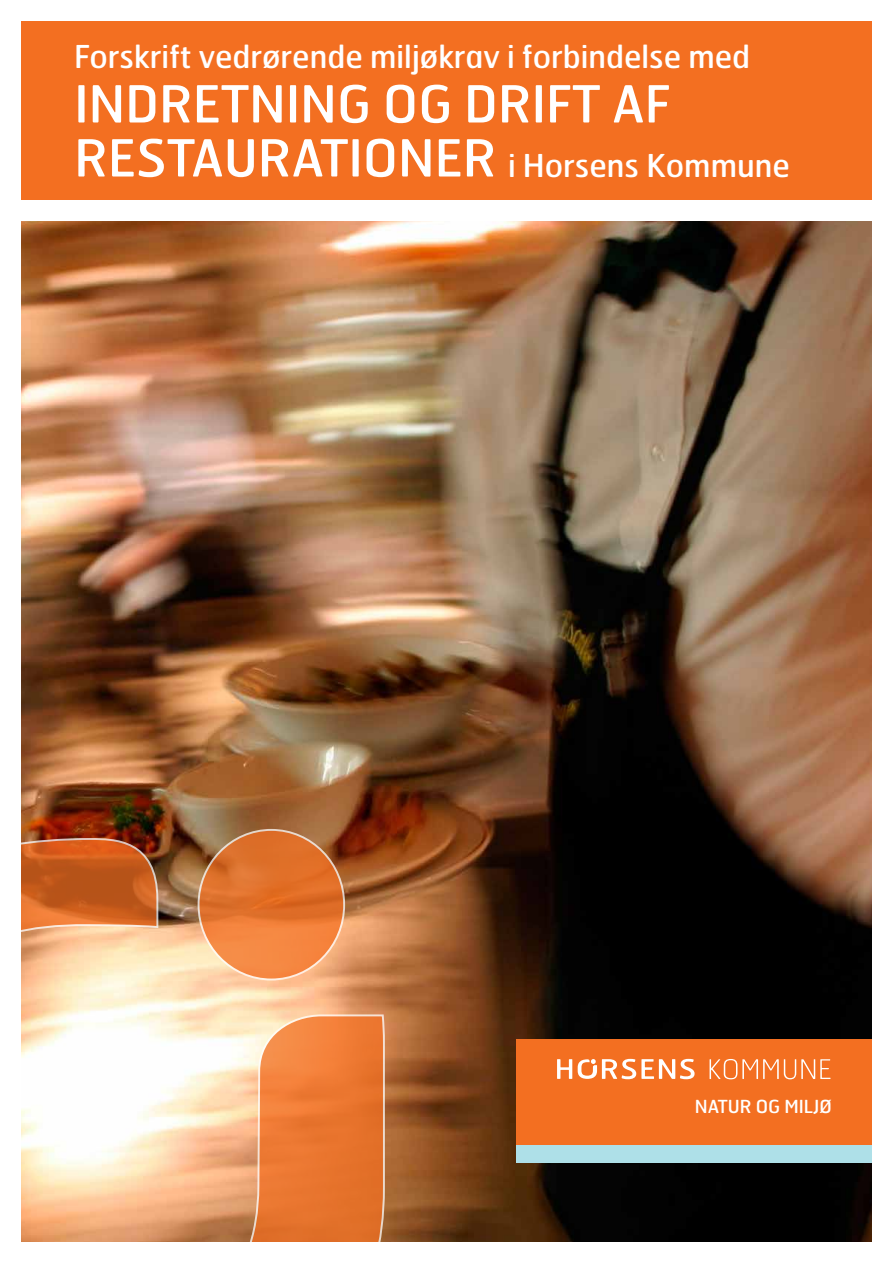
<style>
.page{position:relative;width:893px;height:1263px;background:#fff}
.page>*{position:absolute;margin:0;border:0;box-sizing:border-box;transform-origin:0 0}
.t1{font:51px "Hermes FB";color:#fff}
.t2{font:31.5px "Hermes FB";color:#fff}
.t3{font:18px "Hermes FB";color:#fff}
.s1{font-size:51px}
</style>
<div class="page">
<div style="left:21px;top:21px;width:851px;height:179px;background:#f36f21"></div>
<img style="left:21px;top:221px;width:851px;height:1021px">
<svg style="left:21px;top:837px;width:364px;height:405px"></svg>
<svg style="left:199px;top:830px;width:145px;height:149px"></svg>
<div style="left:517px;top:1040px;width:355px;height:106px;background:#f36f21"></div>
<div style="left:517px;top:1146px;width:355px;height:17px;background:#aee0e8"></div>
<svg style="left:709px;top:1059px;width:121px;height:20px"></svg>
<svg style="left:557px;top:1059px;width:15px;height:20px"></svg>
<svg style="left:578px;top:1059px;width:117px;height:20px"></svg>
<p class="t2" style="left:74px;top:37px;width:677px">Forskrift vedrørende miljøkrav i forbindelse med</p>
<h1 class="t1" style="left:74px;top:71px;width:598px">INDRETNING OG DRIFT AF</h1>
<p class="t2" style="left:74px;top:145px;width:717px"><span class="s1">RESTAURATIONER</span> i Horsens Kommune</p>
<p class="t3" style="left:695px;top:1095px;width:139px">NATUR OG MILJØ</p>
</div>
